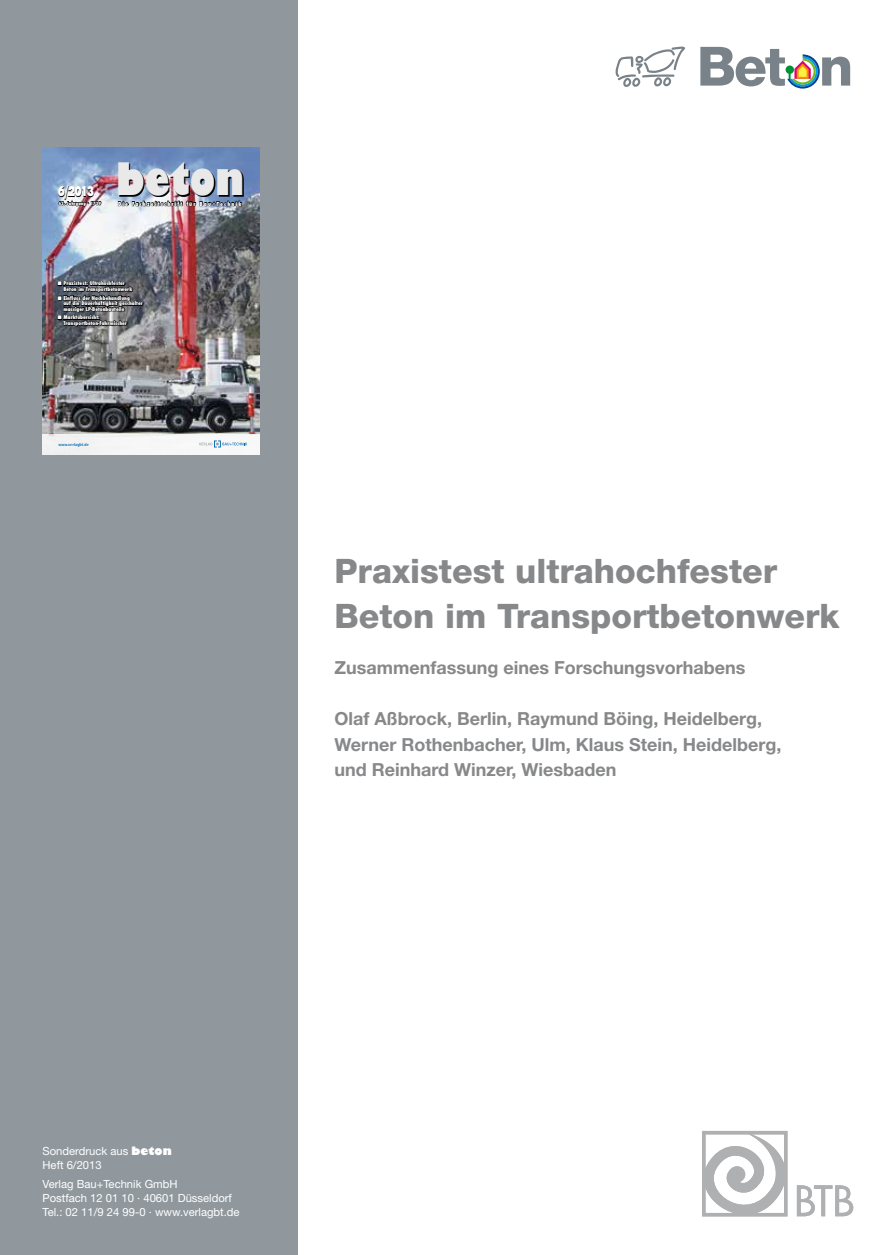
<style>
.page{position:relative;width:893px;height:1255px;background:#fff}
.page>*{position:absolute;margin:0;border:0;box-sizing:border-box;transform-origin:0 0}
.t1{font:800 43.5px "Gill Sans";color:#e9e9ea;scale:.82 1}
.t2{font:800 33.75px/45px "Helvetica Neue";color:#87888a}
.t3{font:700 18px/25.5px "Helvetica Neue";color:#87888a}
.t4{font:800 14.7px "Futura T";color:#000;scale:.72 1}
.t5{font:11.25px/14.4px "Helvetica Neue";color:#fff}
.t6{font:800 condensed 5.55px "Futura";letter-spacing:.205em;color:#fff}
.t7{font:800 condensed 5.1px/5.6px "Futura";color:#fff}
.t8{font:800 condensed 4.35px "Futura";letter-spacing:.025em;color:#fff}
.t9{font:800 4.35px "Rotis Semi Sans";color:#006ab2}
.s1{font-family:"Gill Sans";font-weight:800}
</style>
<div class="page">
<div style="left:0;top:0;width:298px;height:1254px;background:#90989e"></div>
<svg style="left:702px;top:1131px;width:151px;height:85px"></svg>
<svg style="left:615px;top:47px;width:70px;height:40px"></svg>
<svg style="left:700px;top:47px;width:150px;height:42px"></svg>
<img style="left:43px;top:148px;width:216px;height:286px">
<div style="left:43px;top:434px;width:216px;height:20px;background:#f6f6f6"></div>
<svg style="left:199px;top:440px;width:48px;height:7px"></svg>
<svg style="left:59px;top:201px;width:42px;height:5px"></svg>
<svg style="left:120px;top:163px;width:124px;height:33px;background:#363c4b"></svg>
<svg style="left:118px;top:201px;width:124px;height:5px"></svg>
<div style="left:58px;top:281px;width:87px;height:47px;background:#000;opacity:.75"></div>
<svg style="left:58px;top:280px;width:85px;height:47px;background:#34363a"></svg>
<h3 class="t4" style="left:58px;top:183px;width:52px">6/2013</h3>
<p class="t8" style="left:59px;top:200px;width:44px">63. Jahrgang · 1739</p>
<h1 class="t1" style="left:117px;top:152px;width:157px">beton</h1>
<p class="t6" style="left:118px;top:200px;width:125px">Die Fachzeitschrift für Bau+Technik</p>
<p class="t7" style="left:63px;top:281px;width:70px;text-indent:-6px">■ Praxistest: Ultrahochfester<br>Beton im Transportbetonwerk</p>
<p class="t7" style="left:63px;top:295px;width:81px;text-indent:-6px">■ Einfluss der Nachbehandlung<br>auf die Dauerhaftigkeit geschalter massiger LP-Betonbauteile</p>
<p class="t7" style="left:63px;top:315px;width:65px;text-indent:-6px">■ Marktübersicht:<br>Transportbeton-Fahrmischer</p>
<p class="t9" style="left:58px;top:442px;width:32px">www.verlagbt.de</p>
<h2 class="t2" style="left:334px;top:548px;width:507px">Praxistest ultrahochfester<br>Beton im Transportbetonwerk</h2>
<h3 class="t3" style="left:334px;top:654px;width:413px">Zusammenfassung eines Forschungsvorhabens</h3>
<h3 class="t3" style="left:334px;top:705px;width:448px">Olaf Aßbrock, Berlin, Raymund Böing, Heidelberg,<br>Werner Rothenbacher, Ulm, Klaus Stein, Heidelberg, und Reinhard Winzer, Wiesbaden</h3>
<h3 class="t5" style="left:43px;top:1143px;width:131px">Sonderdruck aus <span class="s1">beton<br></span>Heft 6/2013</h3>
<h3 class="t5" style="left:43px;top:1176px;width:199px">Verlag Bau+Technik GmbH<br>Postfach 12 01 10 · 40601 Düsseldorf<br>Tel.: 02 11/9 24 99-0 · www.verlagbt.de</h3>
</div>
